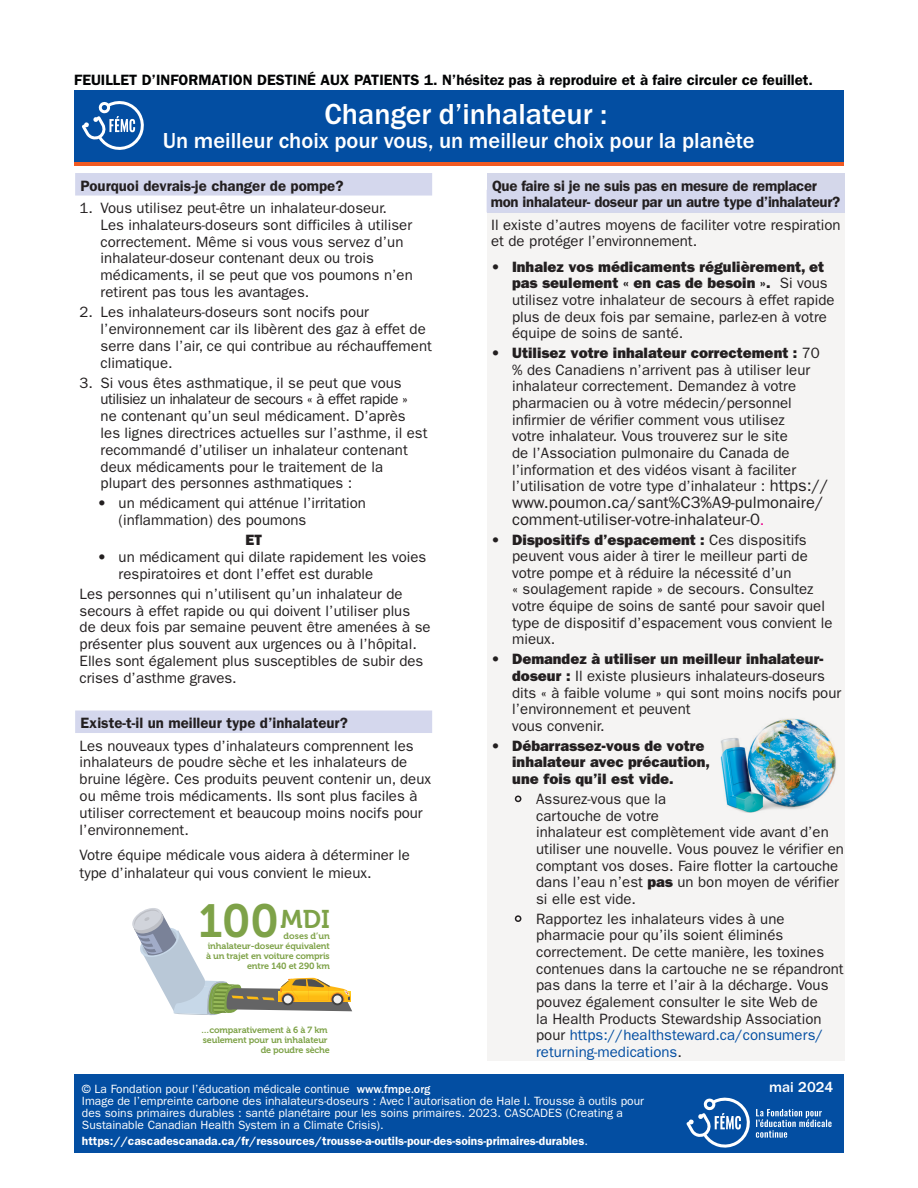
<style>
.page{position:relative;width:918px;height:1188px;background:#fff}
.page>*{position:absolute;margin:0;border:0;box-sizing:border-box;transform-origin:0 0}
.t1{font:46.35px "Museo 700";color:#7ea248}
.PH_Header{font:500 30px "Franklin Gothic URW";color:#fff}
.PH_Header-2{font:500 22.5px "Franklin Gothic URW";color:#fff}
.t2{font:16.5px/16.6px "ITC Franklin Gothic Std";color:#231f20}
.PH_bullet_2{font:15px/16.6px "ITC Franklin Gothic Std";color:#231f20}
.PH_body{font:15px/16.8px "ITC Franklin Gothic Std";color:#231f20}
.t3{font:600 15px "ITC Franklin Gothic Std";color:#020304}
.PH_Subtitle_in_blue_box{font:600 15px/16.8px "ITC Franklin Gothic Std";letter-spacing:-.02em;color:#231f20}
.PH_Subtitle_in_blue_box-2{font:600 15px "ITC Franklin Gothic Std";color:#231f20}
.List_Paragraph{font:15px/16.6px "ITC Franklin Gothic Std Hvy";color:#231f20}
.t4{font:500 15px "ITC Franklin Gothic Std";color:#fff}
.PH_Sources{font:12px/12px "ITC Franklin Gothic Std";color:#fff}
.PH_Sources-2{font:600 12px "ITC Franklin Gothic Std";color:#fff}
.t5{font:9px/9.9px "Museo 700";letter-spacing:-.015em;color:#7ea248;text-align:right}
.s1{font-family:"ITC Franklin Gothic Std Hvy"}
.s2{font-size:16.5px}
.s3{font-size:15px;color:#ec008c}
.s4{color:#034ea2}
.s5{font-weight:500}
.s6{font-weight:400}
</style>
<div class="page">
<div style="left:74px;top:90px;width:770px;height:76px;background:linear-gradient(to right,#f15a22,#f15a22)"></div>
<div style="left:74px;top:90px;width:770px;height:71px;background:#034ea2"></div>
<div style="left:74px;top:1074px;width:770px;height:79px;background:#034ea2"></div>
<div style="left:487px;top:197px;width:358px;height:864px;background:#f5f4f3"></div>
<div style="left:487px;top:173px;width:358px;height:39px;background:#d4d7ea"></div>
<div style="left:75px;top:173px;width:357px;height:23px;background:#d4d7ed"></div>
<div style="left:75px;top:711px;width:357px;height:22px;background:#d4d7ed"></div>
<svg style="left:132px;top:908px;width:220px;height:108px"></svg>
<img style="left:720px;top:718px;width:116px;height:95px">
<svg style="left:687px;top:1098px;width:145px;height:50px"></svg>
<svg style="left:82px;top:101px;width:62px;height:49px"></svg>
<p class="t3" style="left:74px;top:71px;width:740px">FEUILLET D’INFORMATION DESTINÉ AUX PATIENTS 1. N’hésitez pas à reproduire et à faire circuler ce feuillet.</p>
<p class="PH_Header" style="left:325px;top:95px;width:284px">Changer d’inhalateur :</p>
<p class="PH_Header-2" style="left:163px;top:126px;width:593px">Un meilleur choix pour vous, un meilleur choix pour la planète</p>
<p class="PH_Subtitle_in_blue_box-2" style="left:81px;top:177px;width:264px">Pourquoi devrais-je changer de pompe?</p>
<p class="PH_bullet_2" style="left:101px;top:200px;width:314px;text-indent:-21px">1. Vous utilisez peut-être un inhalateur-doseur.<br>Les inhalateurs-doseurs sont difficiles à utiliser correctement. Même si vous vous servez d’un inhalateur-doseur contenant deux ou trois médicaments, il se peut que vos poumons n’en retirent pas tous les avantages.</p>
<p class="PH_bullet_2" style="left:101px;top:304px;width:333px;text-indent:-21px">2. Les inhalateurs-doseurs sont nocifs pour l’environnement car ils libèrent des gaz à effet de serre dans l’air, ce qui contribue au réchauffement climatique.</p>
<p class="PH_bullet_2" style="left:101px;top:374px;width:328px;text-indent:-21px">3. Si vous êtes asthmatique, il se peut que vous utilisiez un inhalateur de secours « à effet rapide » ne contenant qu’un seul médicament. D’après les lignes directrices actuelles sur l’asthme, il est recommandé d’utiliser un inhalateur contenant deux médicaments pour le traitement de la plupart des personnes asthmatiques :</p>
<p class="PH_bullet_2" style="left:119px;top:495px;width:249px;text-indent:-21px"><span class="s1">•</span> un médicament qui atténue l’irritation (inflammation) des poumons</p>
<p class="List_Paragraph" style="left:245px;top:532px;width:18px">ET</p>
<p class="PH_bullet_2" style="left:119px;top:549px;width:309px;text-indent:-21px"><span class="s1">•</span> un médicament qui dilate rapidement les voies respiratoires et dont l’effet est durable</p>
<p class="PH_body" style="left:80px;top:585px;width:353px">Les personnes qui n’utilisent qu’un inhalateur de secours à effet rapide ou qui doivent l’utiliser plus<br>de deux fois par semaine peuvent être amenées à se présenter plus souvent aux urgences ou à l’hôpital.<br>Elles sont également plus susceptibles de subir des crises d’asthme graves.</p>
<p class="PH_Subtitle_in_blue_box-2" style="left:81px;top:714px;width:269px">Existe-t-il un meilleur type d’inhalateur?</p>
<p class="PH_body" style="left:80px;top:737px;width:353px">Les nouveaux types d’inhalateurs comprennent les inhalateurs de poudre sèche et les inhalateurs de bruine légère. Ces produits peuvent contenir un, deux ou même trois médicaments. Ils sont plus faciles à utiliser correctement et beaucoup moins nocifs pour l’environnement.</p>
<p class="PH_body" style="left:80px;top:846px;width:332px;line-height:18px">Votre équipe médicale vous aidera à déterminer le type d’inhalateur qui vous convient le mieux.</p>
<p class="t1" style="left:198px;top:895px;width:133px">100<sup>MDI</sup></p>
<p class="t5" style="left:206px;top:931px;width:125px">doses d’un inhalateur-doseur équivalent à un trajet en voiture compris entre 140 et 290 km</p>
<p class="t5" style="left:201px;top:1025px;width:131px">…comparativement à 6 à 7 km seulement pour un inhalateur de poudre sèche</p>
<p class="PH_Subtitle_in_blue_box" style="left:491px;top:177px;width:351px">Que faire si je ne suis pas en mesure de remplacer mon inhalateur- doseur par un autre type d’inhalateur?</p>
<p class="PH_body" style="left:491px;top:216px;width:351px">Il existe d’autres moyens de faciliter votre respiration et de protéger l’environnement.</p>
<p class="PH_bullet_2" style="left:512px;top:258px;width:324px;text-indent:-21px"><span class="s1">• Inhalez vos médicaments régulièrement, et pas seulement « en cas de besoin ».</span> Si vous utilisez votre inhalateur de secours à effet rapide plus de deux fois par semaine, parlez-en à votre équipe de soins de santé.</p>
<p class="PH_bullet_2" style="left:512px;top:345px;width:318px;text-indent:-21px"><span class="s1">• Utilisez votre inhalateur correctement :</span> 70 % des Canadiens n’arrivent pas à utiliser leur inhalateur correctement. Demandez à votre pharmacien ou à votre médecin/personnel infirmier de vérifier comment vous utilisez<br>votre inhalateur. Vous trouverez sur le site<br>de l’Association pulmonaire du Canada de l’information et des vidéos visant à faciliter l’utilisation de votre type d’inhalateur : <span class="s2">https://</span></p>
<p class="t2" style="left:512px;top:494px;width:313px">www.poumon.ca/sant%C3%A9-pulmonaire/ comment-utiliser-votre-inhalateur-0<span class="s3">.</span></p>
<p class="PH_bullet_2" style="left:512px;top:531px;width:322px;text-indent:-21px"><span class="s1">• Dispositifs d’espacement :</span> Ces dispositifs peuvent vous aider à tirer le meilleur parti de votre pompe et à réduire la nécessité d’un<br>« soulagement rapide » de secours. Consultez votre équipe de soins de santé pour savoir quel type de dispositif d’espacement vous convient le mieux.</p>
<p class="PH_bullet_2" style="left:512px;top:651px;width:331px;text-indent:-21px"><span class="s1">• Demandez à utiliser un meilleur inhalateur&shy;doseur :</span> Il existe plusieurs inhalateurs-doseurs dits « à faible volume » qui sont moins nocifs pour l’environnement et peuvent<br>vous convenir.</p>
<p class="List_Paragraph" style="left:512px;top:737px;width:199px;text-indent:-21px">• Débarrassez-vous de votre inhalateur avec précaution, une fois qu’il est vide.</p>
<p class="PH_bullet_2" style="left:536px;top:791px;width:309px;text-indent:-22px"><span class="s1">•</span> Assurez-vous que la<br>cartouche de votre<br>inhalateur est complètement vide avant d’en utiliser une nouvelle. Vous pouvez le vérifier en comptant vos doses. Faire flotter la cartouche dans l’eau n’est <span class="s1">pas</span> un bon moyen de vérifier si elle est vide.</p>
<p class="PH_bullet_2" style="left:536px;top:910px;width:309px;text-indent:-22px"><span class="s1">•</span> Rapportez les inhalateurs vides à une pharmacie pour qu’ils soient éliminés correctement. De cette manière, les toxines contenues dans la cartouche ne se répandront pas dans la terre et l’air à la décharge. Vous pouvez également consulter le site Web de<br>la Health Products Stewardship Association pour <span class="s4">https://healthsteward.ca/consumers/ returning-medications</span>.</p>
<p class="PH_Sources" style="left:82px;top:1083px;width:350px">© La Fondation pour l’éducation médicale continue <span class="s5">www.fmpe.org</span></p>
<p class="PH_Sources" style="left:82px;top:1095px;width:564px">Image de l’empreinte carbone des inhalateurs-doseurs : Avec l’autorisation de Hale I. Trousse à outils pour des soins primaires durables : santé planétaire pour les soins primaires. 2023. CASCADES (Creating a<br>Sustainable Canadian Health System in a Climate Crisis).</p>
<p class="PH_Sources-2" style="left:82px;top:1134px;width:508px">https://cascadescanada.ca/fr/ressources/trousse-a-outils-pour-des-soins-primaires-durables<span class="s6">.</span></p>
<p class="t4" style="left:769px;top:1078px;width:66px">mai 2024</p>
</div>
